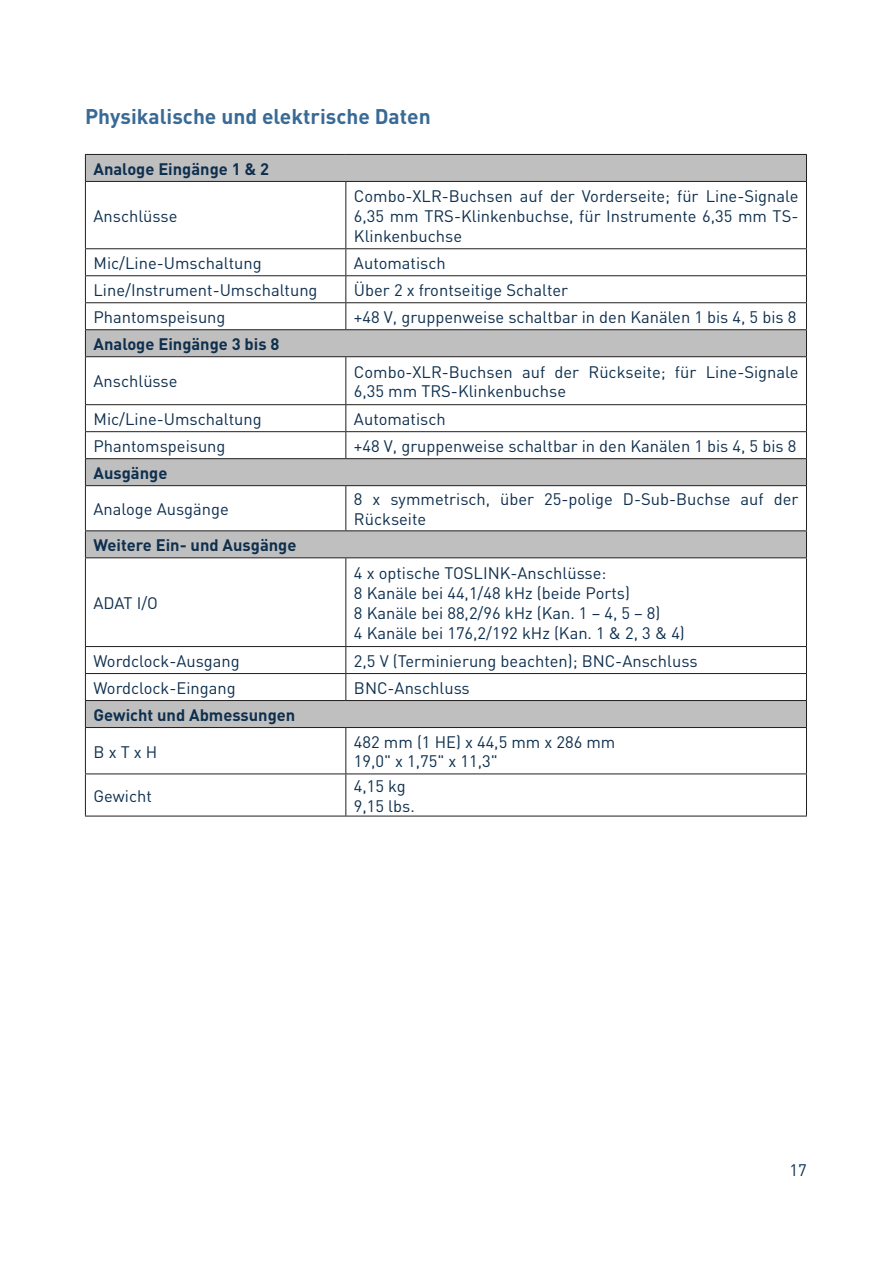
<style>
.page{position:relative;width:893px;height:1263px;background:#fff}
.page>*{position:absolute;margin:0;border:0;box-sizing:border-box;transform-origin:0 0}
.t1{font:700 21px "DIN";color:#396a96}
.t2{font:16.5px/19.8px "DIN";color:#0e2f4e}
.t3{font:700 16.5px "DIN";color:#0e2f4e}
</style>
<div class="page">
<svg style="left:86px;top:155px;width:720px;height:572px"></svg>
<hr style="left:85px;top:154px;width:261px;height:1px;background:#231f20">
<svg style="left:85px;top:155px;width:1px;height:26px"></svg>
<hr style="left:346px;top:154px;width:461px;height:1px;background:#231f20">
<svg style="left:806px;top:155px;width:1px;height:26px"></svg>
<hr style="left:85px;top:181px;width:261px;height:1px;background:#231f20">
<hr style="left:85px;top:182px;width:1px;height:66px;background:#231f20">
<hr style="left:346px;top:181px;width:461px;height:1px;background:#231f20">
<hr style="left:345px;top:182px;width:1px;height:66px;background:#231f20">
<hr style="left:806px;top:182px;width:1px;height:66px;background:#231f20">
<hr style="left:85px;top:248px;width:261px;height:1px;background:#231f20">
<hr style="left:346px;top:248px;width:461px;height:1px;background:#231f20">
<hr style="left:85px;top:275px;width:261px;height:1px;background:#231f20">
<hr style="left:346px;top:275px;width:461px;height:1px;background:#231f20">
<hr style="left:85px;top:302px;width:261px;height:1px;background:#231f20">
<hr style="left:346px;top:302px;width:461px;height:1px;background:#231f20">
<svg style="left:345px;top:249px;width:1px;height:80px"></svg>
<svg style="left:85px;top:249px;width:1px;height:107px"></svg>
<svg style="left:806px;top:249px;width:1px;height:107px"></svg>
<hr style="left:85px;top:356px;width:261px;height:1px;background:#231f20">
<hr style="left:85px;top:357px;width:1px;height:47px;background:#231f20">
<hr style="left:346px;top:356px;width:461px;height:1px;background:#231f20">
<hr style="left:345px;top:357px;width:1px;height:47px;background:#231f20">
<hr style="left:806px;top:357px;width:1px;height:47px;background:#231f20">
<hr style="left:85px;top:404px;width:261px;height:1px;background:#231f20">
<hr style="left:346px;top:404px;width:461px;height:1px;background:#231f20">
<hr style="left:85px;top:431px;width:261px;height:1px;background:#231f20">
<hr style="left:346px;top:431px;width:461px;height:1px;background:#231f20">
<svg style="left:345px;top:405px;width:1px;height:53px"></svg>
<svg style="left:85px;top:405px;width:1px;height:80px"></svg>
<svg style="left:806px;top:405px;width:1px;height:80px"></svg>
<hr style="left:85px;top:485px;width:261px;height:1px;background:#231f20">
<hr style="left:85px;top:486px;width:1px;height:44px;background:#231f20">
<hr style="left:346px;top:485px;width:461px;height:1px;background:#231f20">
<hr style="left:345px;top:486px;width:1px;height:44px;background:#231f20">
<hr style="left:806px;top:486px;width:1px;height:44px;background:#231f20">
<svg style="left:85px;top:531px;width:1px;height:26px"></svg>
<svg style="left:806px;top:531px;width:1px;height:26px"></svg>
<hr style="left:85px;top:557px;width:261px;height:1px;background:#231f20">
<hr style="left:85px;top:558px;width:1px;height:88px;background:#231f20">
<hr style="left:346px;top:557px;width:461px;height:1px;background:#231f20">
<hr style="left:345px;top:558px;width:1px;height:88px;background:#231f20">
<hr style="left:806px;top:558px;width:1px;height:88px;background:#231f20">
<svg style="left:345px;top:647px;width:1px;height:53px"></svg>
<svg style="left:85px;top:647px;width:1px;height:80px"></svg>
<svg style="left:806px;top:647px;width:1px;height:80px"></svg>
<hr style="left:85px;top:727px;width:261px;height:1px;background:#231f20">
<hr style="left:85px;top:728px;width:1px;height:45px;background:#231f20">
<hr style="left:346px;top:727px;width:461px;height:1px;background:#231f20">
<hr style="left:345px;top:728px;width:1px;height:45px;background:#231f20">
<hr style="left:806px;top:728px;width:1px;height:45px;background:#231f20">
<hr style="left:85px;top:773px;width:261px;height:1px;background:#231f20">
<hr style="left:85px;top:774px;width:1px;height:42px;background:#231f20">
<hr style="left:346px;top:773px;width:461px;height:1px;background:#231f20">
<hr style="left:345px;top:774px;width:1px;height:42px;background:#231f20">
<hr style="left:806px;top:774px;width:1px;height:42px;background:#231f20">
<hr style="left:85px;top:816px;width:261px;height:1px;background:#231f20">
<hr style="left:346px;top:816px;width:461px;height:1px;background:#231f20">
<hr style="left:85px;top:329px;width:261px;height:1px;background:#231f20">
<hr style="left:346px;top:329px;width:461px;height:1px;background:#231f20">
<hr style="left:85px;top:458px;width:261px;height:1px;background:#231f20">
<hr style="left:346px;top:458px;width:461px;height:1px;background:#231f20">
<hr style="left:85px;top:530px;width:261px;height:1px;background:#231f20">
<hr style="left:346px;top:530px;width:461px;height:1px;background:#231f20">
<hr style="left:85px;top:646px;width:261px;height:1px;background:#231f20">
<hr style="left:346px;top:646px;width:461px;height:1px;background:#231f20">
<hr style="left:85px;top:673px;width:261px;height:1px;background:#231f20">
<hr style="left:346px;top:673px;width:461px;height:1px;background:#231f20">
<hr style="left:85px;top:700px;width:261px;height:1px;background:#231f20">
<hr style="left:346px;top:700px;width:461px;height:1px;background:#231f20">
<p class="t1" style="left:85px;top:102px;width:347px">Physikalische und elektrische Daten</p>
<p class="t3" style="left:94px;top:158px;width:177px">Analoge Eingänge 1 &amp; 2</p>
<p class="t2" style="left:94px;top:206px;width:85px">Anschlüsse</p>
<p class="t2" style="left:354px;top:186px;width:446px;text-align:justify">Combo-XLR-Buchsen auf der Vorderseite; für Line-Signale 6,35 mm TRS-Klinkenbuchse, für Instrumente 6,35 mm TS-Klinkenbuchse</p>
<p class="t2" style="left:94px;top:253px;width:170px">Mic/Line-Umschaltung</p>
<p class="t2" style="left:354px;top:253px;width:93px">Automatisch</p>
<p class="t2" style="left:94px;top:280px;width:226px">Line/Instrument-Umschaltung</p>
<p class="t2" style="left:354px;top:280px;width:216px">Über 2 x frontseitige Schalter</p>
<p class="t2" style="left:94px;top:307px;width:133px">Phantomspeisung</p>
<p class="t2" style="left:354px;top:307px;width:444px">+48 V, gruppenweise schaltbar in den Kanälen 1 bis 4, 5 bis 8</p>
<p class="t3" style="left:94px;top:333px;width:187px">Analoge Eingänge 3 bis 8</p>
<p class="t2" style="left:94px;top:371px;width:85px">Anschlüsse</p>
<p class="t2" style="left:354px;top:361px;width:446px">Combo-XLR-Buchsen auf der Rückseite; für Line-Signale<br>6,35 mm TRS-Klinkenbuchse</p>
<p class="t2" style="left:94px;top:409px;width:170px">Mic/Line-Umschaltung</p>
<p class="t2" style="left:354px;top:409px;width:93px">Automatisch</p>
<p class="t2" style="left:94px;top:436px;width:133px">Phantomspeisung</p>
<p class="t2" style="left:354px;top:436px;width:444px">+48 V, gruppenweise schaltbar in den Kanälen 1 bis 4, 5 bis 8</p>
<p class="t3" style="left:94px;top:462px;width:75px">Ausgänge</p>
<p class="t2" style="left:94px;top:499px;width:137px">Analoge Ausgänge</p>
<p class="t2" style="left:354px;top:489px;width:446px">8 x symmetrisch, über 25-polige D-Sub-Buchse auf der<br>Rückseite</p>
<p class="t3" style="left:94px;top:534px;width:204px">Weitere Ein- und Ausgänge</p>
<p class="t2" style="left:94px;top:593px;width:66px">ADAT I/O</p>
<p class="t2" style="left:354px;top:563px;width:332px">4 x optische TOSLINK-Anschlüsse:<br>8 Kanäle bei 44,1/48 kHz (beide Ports)<br>8 Kanäle bei 88,2/96 kHz (Kan. 1 – 4, 5 – 8)<br>4 Kanäle bei 176,2/192 kHz (Kan. 1 &amp; 2, 3 &amp; 4)</p>
<p class="t2" style="left:94px;top:651px;width:148px">Wordclock-Ausgang</p>
<p class="t2" style="left:354px;top:651px;width:345px">2,5 V (Terminierung beachten); BNC-Anschluss</p>
<p class="t2" style="left:94px;top:678px;width:144px">Wordclock-Eingang</p>
<p class="t2" style="left:354px;top:678px;width:117px">BNC-Anschluss</p>
<p class="t3" style="left:94px;top:704px;width:203px">Gewicht und Abmessungen</p>
<p class="t2" style="left:94px;top:741px;width:65px">B x T x H</p>
<p class="t2" style="left:354px;top:731px;width:263px">482 mm (1 HE) x 44,5 mm x 286 mm<br>19,0" x 1,75" x 11,3"</p>
<p class="t2" style="left:94px;top:786px;width:60px">Gewicht</p>
<p class="t2" style="left:354px;top:776px;width:62px">4,15 kg<br>9,15 lbs.</p>
<p class="t2" style="left:790px;top:1160px;width:19px">17</p>
</div>
